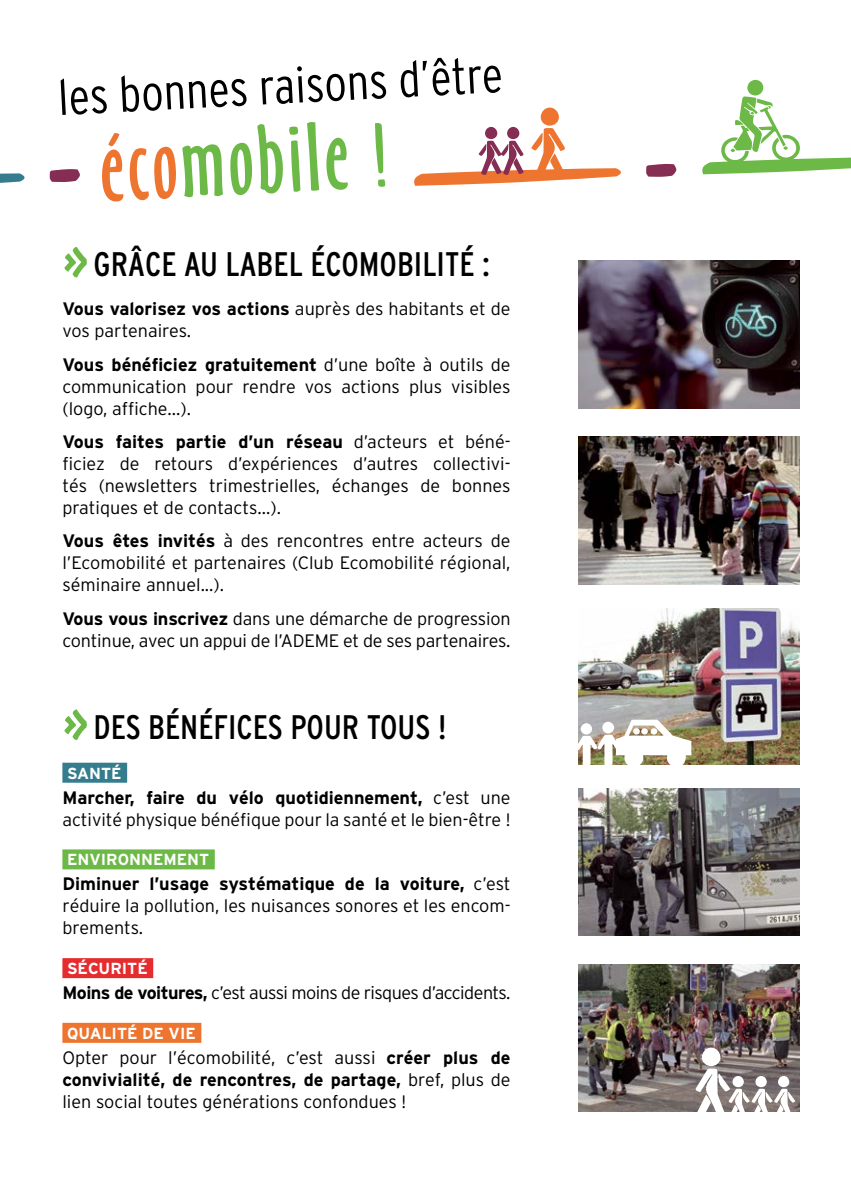
<style>
.page{position:relative;width:851px;height:1191px;background:#fff}
.page>*{position:absolute;margin:0;border:0;box-sizing:border-box;transform-origin:0 0}
.t1{font:90px "Oz Handicraft BT";color:#6cb947}
.t2{font:80px "Oz Handicraft BT";color:#6cb947}
.t3{font:300 condensed 50px "Interstate";color:#000}
.t4{font:condensed 34px "Interstate";color:#000}
.t5{font:300 18px/22px "Interstate";letter-spacing:-.005em;color:#000;text-align:justify}
.t6{font:300 18px "Interstate";letter-spacing:-.03em;color:#000}
.t7{font:700 16px "Interstate";color:#fff}
.s1{color:#ee7530}
.s2{font-weight:700}
.s3{color:#347c8e}
.s4{color:#6cb947}
.s5{color:#e52d30}
</style>
<div class="page">
<svg style="left:646px;top:164px;width:30px;height:13px"></svg>
<svg style="left:0;top:173px;width:25px;height:10px"></svg>
<svg style="left:50px;top:169px;width:30px;height:13px"></svg>
<div style="left:747px;top:80px;width:16px;height:16px;background:#6cb947;border-radius:8px"></div>
<svg style="left:702px;top:96px;width:148px;height:78px"></svg>
<svg style="left:414px;top:108px;width:207px;height:78px"></svg>
<img style="left:578px;top:608px;width:221px;height:156px">
<img style="left:578px;top:437px;width:221px;height:147px">
<img style="left:578px;top:964px;width:221px;height:147px">
<svg style="left:694px;top:1047px;width:101px;height:65px"></svg>
<img style="left:578px;top:719px;width:113px;height:46px">
<img style="left:578px;top:261px;width:221px;height:147px">
<img style="left:578px;top:788px;width:221px;height:148px">
<div style="left:62px;top:762px;width:65px;height:20px;background:#347c8e"></div>
<div style="left:62px;top:849px;width:153px;height:20px;background:#6cb947"></div>
<div style="left:62px;top:958px;width:91px;height:20px;background:#e52d30"></div>
<div style="left:62px;top:1022px;width:139px;height:20px;background:#ee7530"></div>
<h3 class="t3" style="left:56px;top:69px;width:447px;rotate:-3deg">les bonnes raisons d’être</h3>
<h1 class="t1" style="left:97px;top:116px;width:292px;rotate:-3deg"><span class="s1">éco</span>mobile !</h1>
<h2 class="t2" style="left:62px;top:209px;width:27px">»</h2>
<h3 class="t4" style="left:93px;top:245px;width:398px">GRÂCE AU LABEL ÉCOMOBILITÉ :</h3>
<p class="t5" style="left:62px;top:298px;width:449px"><span class="s2">Vous valorisez vos actions</span> auprès des habitants et de vos partenaires.</p>
<p class="t5" style="left:62px;top:353px;width:449px"><span class="s2">Vous bénéficiez gratuitement</span> d’une boîte à outils de communication pour rendre vos actions plus visibles (logo, affiche…).</p>
<p class="t5" style="left:62px;top:430px;width:449px"><span class="s2">Vous faites partie d’un réseau</span> d’acteurs et béné&shy;ficiez de retours d’expériences d’autres collectivi&shy;tés (newsletters trimestrielles, échanges de bonnes pratiques et de contacts…).</p>
<p class="t5" style="left:62px;top:530px;width:449px"><span class="s2">Vous êtes invités</span> à des rencontres entre acteurs de l’Ecomobilité et partenaires (Club Ecomobilité régional, séminaire annuel...).</p>
<p class="t5" style="left:62px;top:607px;width:449px"><span class="s2">Vous vous inscrivez</span> dans une démarche de progression continue, avec un appui de l’ADEME et de ses partenaires.</p>
<h2 class="t2" style="left:62px;top:671px;width:27px">»</h2>
<h3 class="t4" style="left:93px;top:708px;width:354px">DES BÉNÉFICES POUR TOUS !</h3>
<p class="t7" style="left:67px;top:764px;width:62px">SANTÉ<span class="s3">I</span></p>
<p class="t5" style="left:62px;top:786px;width:449px"><span class="s2">Marcher, faire du vélo quotidiennement,</span> c’est une activité physique bénéfique pour la santé et le bien-être !</p>
<p class="t7" style="left:67px;top:851px;width:149px">ENVIRONNEMENT<span class="s4">I</span></p>
<p class="t5" style="left:62px;top:872px;width:449px"><span class="s2">Diminuer l’usage systématique de la voiture,</span> c’est réduire la pollution, les nuisances sonores et les encom&shy;brements.</p>
<p class="t7" style="left:67px;top:959px;width:88px">SÉCURITÉ<span class="s5">I</span></p>
<p class="t6" style="left:62px;top:982px;width:449px"><span class="s2">Moins de voitures,</span> c’est aussi moins de risques d’accidents.</p>
<p class="t7" style="left:67px;top:1024px;width:136px">QUALITÉ DE VIE<span class="s1">I</span></p>
<p class="t5" style="left:62px;top:1046px;width:449px">Opter pour l’écomobilité, c’est aussi <span class="s2">créer plus de convivialité, de rencontres, de partage,</span> bref, plus de lien social toutes générations confondues !</p>
</div>
